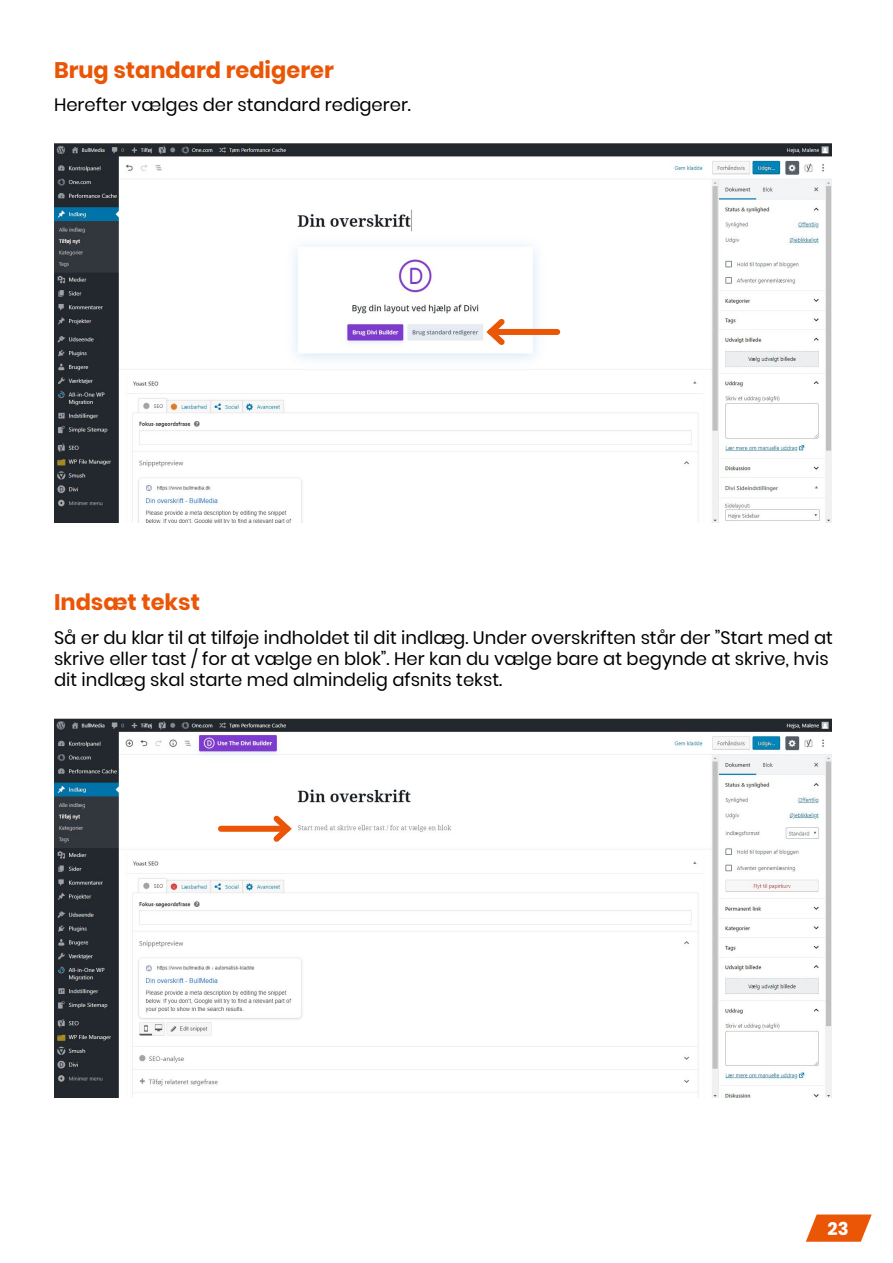
<style>
.page{position:relative;width:893px;height:1263px;background:#fff}
.page>*{position:absolute;margin:0;border:0;box-sizing:border-box;transform-origin:0 0}
.t1{font:700 22.5px "Poppins";color:#ea5606}
.t2{font:18px/21px "Poppins";color:#000}
.t3{font:700 18px "Poppins";color:#fff}
</style>
<div class="page">
<svg style="left:806px;top:1214px;width:66px;height:28px"></svg>
<img style="left:54px;top:143px;width:778px;height:380px">
<img style="left:54px;top:718px;width:778px;height:379px">
<div style="left:221px;top:826px;width:66px;height:6px;background:#ea5606"></div>
<svg style="left:268px;top:810px;width:28px;height:37px"></svg>
<div style="left:491px;top:329px;width:66px;height:6px;background:#ea5606"></div>
<svg style="left:482px;top:313px;width:28px;height:37px"></svg>
<p class="t1" style="left:54px;top:57px;width:281px">Brug standard redigerer</p>
<p class="t2" style="left:54px;top:95px;width:358px">Herefter vælges der standard redigerer.</p>
<p class="t1" style="left:54px;top:589px;width:147px">Indsæt tekst</p>
<p class="t2" style="left:54px;top:627px;width:780px">Så er du klar til at tilføje indholdet til dit indlæg. Under overskriften står der ”Start med at skrive eller tast / for at vælge en blok”. Her kan du vælge bare at begynde at skrive, hvis dit indlæg skal starte med almindelig afsnits tekst.</p>
<p class="t3" style="left:827px;top:1218px;width:23px">23</p>
</div>
